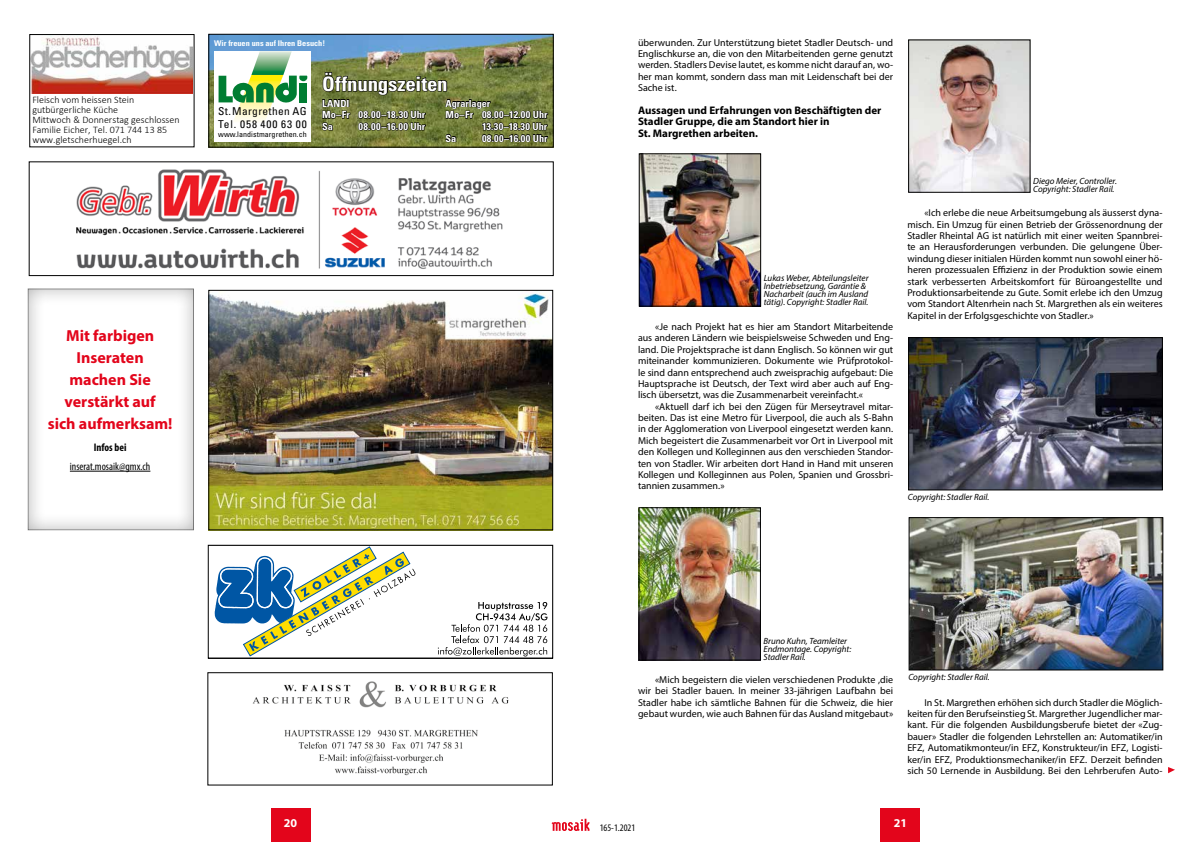
<style>
.page{position:relative;width:1191px;height:842px;background:#fff}
.page>*{position:absolute;margin:0;border:0;box-sizing:border-box;transform-origin:0 0}
.t1{font:700 condensed 19.9px "Univers";letter-spacing:-.01em;color:#fff;scale:1.05 1}
.t2{font:700 16px/22px "Myriad Pro";color:#e3051b;text-align:center}
.t3{font:700 12px "Myriad Pro";color:#fff}
.t4{font:700 11px/11.4px "Myriad Pro";color:#000}
.t5{font:condensed 11px "Myriad Pro";color:#000}
.t6{font:700 condensed 11px "Myriad Pro";color:#000}
.t7{font:condensed 10.8px/13px "Univers";letter-spacing:.03em;color:#000;scale:1.05 1}
.t8{font:10px/11.4px "Myriad Pro";color:#000;text-align:justify}
.t9{font:300 10px/9.9px "Calibri";color:#000}
.t10{font:condensed 10px "Myriad Pro";color:#000}
.t11{font:700 condensed 9.8px/11.7px "Univers";letter-spacing:.005em;color:#fff;scale:1.05 1}
.t12{font:italic 9px/8px "Myriad Pro";color:#000}
.t13{font:700 condensed 7.9px "Univers";color:#fff;scale:1.05 1}
.t14{font:condensed 7.6px "Univers";letter-spacing:.005em;color:#000;scale:1.05 1}
</style>
<div class="page">
<div style="left:271px;top:808px;width:39px;height:34px;background:#e3051b"></div>
<svg style="left:551px;top:819px;width:38px;height:12px"></svg>
<div style="left:880px;top:808px;width:40px;height:34px;background:#e3051b"></div>
<img style="left:31px;top:36px;width:161px;height:58px">
<div style="left:29px;top:34px;width:165px;height:113px;border:1px solid #000"></div>
<img style="left:252px;top:681px;width:257px;height:95px">
<div style="left:208px;top:672px;width:344px;height:113px;border:1px solid #000"></div>
<img style="left:76px;top:169px;width:427px;height:100px">
<div style="left:29px;top:162px;width:524px;height:114px;border:1px solid #000"></div>
<svg style="left:214px;top:547px;width:334px;height:109px"></svg>
<div style="left:208px;top:545px;width:345px;height:113px;border:1px solid #000"></div>
<img style="left:210px;top:36px;width:341px;height:109px">
<div style="left:214px;top:51px;width:97px;height:91px;background:#fff"></div>
<svg style="left:218px;top:51px;width:89px;height:71px"></svg>
<svg style="left:322px;top:72px;width:226px;height:71px;background:#5d6631"></svg>
<div style="left:208px;top:34px;width:345px;height:113px;border:1px solid #000"></div>
<img style="left:641px;top:156px;width:118px;height:148px">
<div style="left:639px;top:154px;width:122px;height:152px;border:1px solid #000"></div>
<img style="left:641px;top:509px;width:117px;height:149px">
<div style="left:639px;top:507px;width:121px;height:153px;border:1px solid #000"></div>
<img style="left:910px;top:42px;width:118px;height:149px">
<div style="left:908px;top:40px;width:122px;height:153px;border:1px solid #000"></div>
<img style="left:910px;top:339px;width:250px;height:149px">
<div style="left:908px;top:337px;width:254px;height:153px;border:1px solid #000"></div>
<img style="left:911px;top:519px;width:250px;height:149px">
<div style="left:909px;top:517px;width:254px;height:153px;border:1px solid #000"></div>
<svg style="left:1168px;top:767px;width:7px;height:6px"></svg>
<img style="left:210px;top:293px;width:341px;height:235px">
<div style="left:208px;top:290px;width:345px;height:240px;border:1px solid #000"></div>
<div style="left:20px;top:282px;width:175px;height:250px;background:#000;opacity:.33"></div>
<hr style="left:70px;top:471px;width:80px;height:1px;background:#000">
<p class="t13" style="left:214px;top:38px;width:107px">Wir freuen uns auf Ihren Besuch!</p>
<h1 class="t1" style="left:322px;top:72px;width:121px">Öffnungszeiten</h1>
<p class="t11" style="left:445px;top:97px;width:44px">Agrarlager</p>
<p class="t11" style="left:445px;top:109px;width:99px">Mo–Fr 08.00–12.00 Uhr</p>
<p class="t11" style="left:482px;top:120px;width:64px">13.30–18.30 Uhr</p>
<p class="t11" style="left:445px;top:132px;width:12px">Sa</p>
<p class="t11" style="left:482px;top:132px;width:64px">08.00–16.00 Uhr</p>
<p class="t9" style="left:32px;top:95px;width:149px">Fleisch vom heissen Stein gutbürgerliche Küche<br>Mittwoch &amp; Donnerstag geschlossen<br>Familie Eicher, Tel. 071 744 13 85 www.gletscherhuegel.ch</p>
<p class="t7" style="left:218px;top:105px;width:86px">St.Margrethen AG<br>Tel. 058 400 63 00</p>
<p class="t11" style="left:322px;top:97px;width:100px">LANDI<br>Mo–Fr 08.00 –18.30 Uhr<br>Sa</p>
<p class="t11" style="left:358px;top:120px;width:65px">08.00 –16.00 Uhr</p>
<p class="t14" style="left:218px;top:130px;width:86px">www.landistmargrethen.ch</p>
<h2 class="t2" style="left:48px;top:324px;width:126px">Mit farbigen<br>Inseraten machen Sie verstärkt auf<br>sich aufmerksam!</h2>
<p class="t6" style="left:94px;top:440px;width:34px">Infos bei</p>
<p class="t5" style="left:70px;top:460px;width:82px">inserat.mosaik@gmx.ch</p>
<p class="t8" style="left:638px;top:36px;width:257px">überwunden. Zur Unterstützung bietet Stadler Deutsch- und Englischkurse an, die von den Mitarbeitenden gerne genutzt werden. Stadlers Devise lautet, es komme nicht darauf an, wo&shy;her man kommt, sondern dass man mit Leidenschaft bei der Sache ist.</p>
<p class="t4" style="left:638px;top:104px;width:245px">Aussagen und Erfahrungen von Beschäftigten der<br>Stadler Gruppe, die am Standort hier in<br>St. Margrethen arbeiten.</p>
<p class="t12" style="left:763px;top:274px;width:106px">Lukas Weber, Abteilungsleiter<br>Inbetriebsetzung, Garantie &amp;<br>Nacharbeit (auch im Ausland tätig). Copyright: Stadler Rail.</p>
<p class="t8" style="left:638px;top:321px;width:257px;text-indent:17px">«Je nach Projekt hat es hier am Standort Mitarbeitende aus anderen Ländern wie beispielsweise Schweden und Eng&shy;land. Die Projektsprache ist dann Englisch. So können wir gut miteinander kommunizieren. Dokumente wie Prüfprotokol&shy;le sind dann entsprechend auch zweisprachig aufgebaut: Die Hauptsprache ist Deutsch, der Text wird aber auch auf Eng&shy;lisch übersetzt, was die Zusammenarbeit vereinfacht.«</p>
<p class="t8" style="left:638px;top:400px;width:257px;text-indent:17px">«Aktuell darf ich bei den Zügen für Merseytravel mitar&shy;beiten. Das ist eine Metro für Liverpool, die auch als S-Bahn in der Agglomeration von Liverpool eingesetzt werden kann.<br>Mich begeistert die Zusammenarbeit vor Ort in Liverpool mit den Kollegen und Kolleginnen aus den verschieden Standor&shy;ten von Stadler. Wir arbeiten dort Hand in Hand mit unseren Kollegen und Kolleginnen aus Polen, Spanien und Grossbri&shy;tannien zusammen.»</p>
<p class="t12" style="left:1033px;top:177px;width:85px">Diego Meier, Controller.<br>Copyright: Stadler Rail.</p>
<p class="t8" style="left:907px;top:207px;width:257px;text-indent:17px">«Ich erlebe die neue Arbeitsumgebung als äusserst dyna&shy;misch. Ein Umzug für einen Betrieb der Grössenordnung der Stadler Rheintal AG ist natürlich mit einer weiten Spannbrei&shy;te an Herausforderungen verbunden. Die gelungene Über&shy;windung dieser initialen Hürden kommt nun sowohl einer hö&shy;heren prozessualen Effizienz in der Produktion sowie einem stark verbesserten Arbeitskomfort für Büroangestellte und Produktionsarbeitende zu Gute. Somit erlebe ich den Umzug vom Standort Altenrhein nach St. Margrethen als ein weiteres Kapitel in der Erfolgsgeschichte von Stadler.»</p>
<p class="t12" style="left:908px;top:493px;width:83px">Copyright: Stadler Rail.</p>
<p class="t3" style="left:284px;top:816px;width:15px">20</p>
<p class="t12" style="left:763px;top:637px;width:89px">Bruno Kuhn, Teamleiter<br>Endmontage. Copyright:<br>Stadler Rail.</p>
<p class="t8" style="left:638px;top:674px;width:257px;text-indent:17px">«Mich begeistern die vielen verschiedenen Produkte ,die wir bei Stadler bauen. In meiner 33-jährigen Laufbahn bei Stadler habe ich sämtliche Bahnen für die Schweiz, die hier gebaut wurden, wie auch Bahnen für das Ausland mitgebaut»</p>
<p class="t12" style="left:908px;top:673px;width:83px">Copyright: Stadler Rail.</p>
<p class="t8" style="left:907px;top:696px;width:257px;text-indent:17px">In St. Margrethen erhöhen sich durch Stadler die Möglich&shy;keiten für den Berufseinstieg St. Margrether Jugendlicher mar&shy;kant. Für die folgenden Ausbildungsberufe bietet der «Zug&shy;bauer» Stadler die folgenden Lehrstellen an: Automatiker/in EFZ, Automatikmonteur/in EFZ, Konstrukteur/in EFZ, Logisti&shy;ker/in EFZ, Produktionsmechaniker/in EFZ. Derzeit befinden sich 50 Lernende in Ausbildung. Bei den Lehrberufen Auto-</p>
<p class="t10" style="left:600px;top:822px;width:37px">165-1.2021</p>
<p class="t3" style="left:893px;top:816px;width:15px">21</p>
</div>
